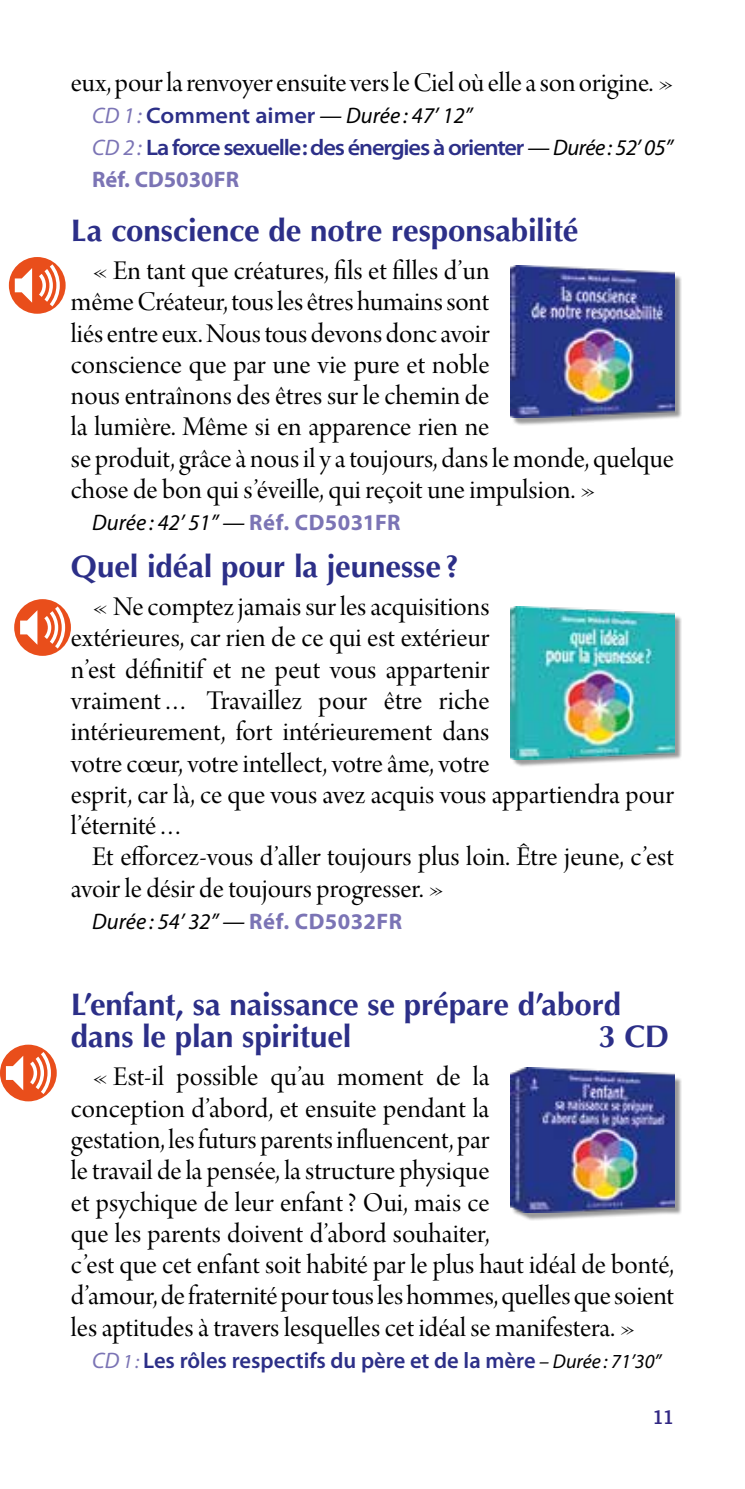
<style>
.page{position:relative;width:745px;height:1489px;background:#fff}
.page>*{position:absolute;margin:0;border:0;box-sizing:border-box;transform-origin:0 0}
.t1{font:700 31.25px/32.5px "Optima LT Std";letter-spacing:-.005em;color:#2c2f88}
.t2{font:28.75px/31.2px "Arno Pro Display";color:#000}
.t3{font:600 semi-expanded 22.5px/32px "Myriad Pro";letter-spacing:-.05em;color:#2c2f88}
.t4{font:600 22.5px "Myriad Pro";color:#2c2f88}
.t5{font:italic 22.5px "Myriad Pro";color:#000}
.t6{font:20px "Clearface Gothic LT Std";color:#312783}
.s1{font-weight:400;font-style:italic;font-stretch:normal;color:#7b74b5}
.s2{font-weight:400;font-style:italic;font-stretch:normal;color:#000}
.s3{font-weight:700;font-stretch:normal;color:#7b74b5}
.s4{font-weight:700;font-style:normal;color:#7b74b5}
.s5{font-weight:400;font-style:italic;color:#7b74b5}
.s6{font-weight:400;font-style:italic;font-size:20px;color:#7b74b5}
.s7{font-weight:400;font-style:italic;font-size:20px;color:#000}
</style>
<div class="page">
<div style="left:512px;top:267px;width:169px;height:159px;background:#000;opacity:.4"></div>
<img style="left:510px;top:265px;width:163px;height:153px">
<div style="left:512px;top:608px;width:169px;height:159px;background:#000;opacity:.4"></div>
<img style="left:510px;top:606px;width:163px;height:153px">
<div style="left:9px;top:257px;width:57px;height:57px;background:#e94e1b;border-radius:50%"></div>
<svg style="left:15px;top:268px;width:17px;height:35px"></svg>
<svg style="left:39px;top:264px;width:21px;height:42px"></svg>
<div style="left:14px;top:599px;width:57px;height:57px;background:#e94e1b;border-radius:50%"></div>
<svg style="left:20px;top:610px;width:17px;height:34px"></svg>
<svg style="left:44px;top:606px;width:21px;height:42px"></svg>
<div style="left:512px;top:1069px;width:169px;height:151px;background:#000;opacity:.4"></div>
<img style="left:510px;top:1067px;width:163px;height:145px">
<div style="left:0;top:1044px;width:57px;height:57px;background:#e94e1b;border-radius:50%"></div>
<svg style="left:6px;top:1055px;width:17px;height:35px"></svg>
<svg style="left:30px;top:1051px;width:21px;height:43px"></svg>
<p class="t2" style="left:71px;top:68px;width:604px">eux, pour la renvoyer ensuite vers le Ciel où elle a son origine. »</p>
<p class="t3" style="left:92px;top:99px;width:582px"><span class="s1">CD 1 :</span> Comment aimer <span class="s2">— Durée : 47’ 12”<br></span><span class="s1">CD 2 :</span> La force sexuelle: des énergies à orienter <span class="s2">— Durée: 52’ 05”<br></span><span class="s3">Réf. CD5030FR</span></p>
<p class="t1" style="left:71px;top:214px;width:508px">La conscience de notre responsabilité</p>
<p class="t2" style="left:71px;top:257px;width:604px;text-indent:21px">« En tant que créatures, fils et filles d’un<br>même Créateur, tous les êtres humains sont<br>liés entre eux. Nous tous devons donc avoir<br>conscience que par une vie pure et noble<br>nous entraînons des êtres sur le chemin de<br>la lumière. Même si en apparence rien ne<br>se produit, grâce à nous il y a toujours, dans le monde, quelque chose de bon qui s’éveille, qui reçoit une impulsion. »</p>
<p class="t5" style="left:92px;top:508px;width:310px">Durée : 42’ 51” — <span class="s4">Réf. CD5031FR</span></p>
<p class="t1" style="left:71px;top:550px;width:389px">Quel idéal pour la jeunesse?</p>
<p class="t2" style="left:71px;top:593px;width:604px;text-indent:21px">« Ne comptez jamais sur les acquisitions<br>extérieures, car rien de ce qui est extérieur<br>n’est définitif et ne peut vous appartenir<br>vraiment… Travaillez pour être riche<br>intérieurement, fort intérieurement dans<br>votre cœur, votre intellect, votre âme, votre<br>esprit, car là, ce que vous avez acquis vous appartiendra pour l’éternité…</p>
<p class="t2" style="left:71px;top:843px;width:604px;text-indent:21px">Et efforcez-vous d’aller toujours plus loin. Être jeune, c’est avoir le désir de toujours progresser. »</p>
<p class="t5" style="left:92px;top:907px;width:311px">Durée : 54’ 32” — <span class="s4">Réf. CD5032FR</span></p>
<p class="t1" style="left:71px;top:988px;width:551px">L’enfant, sa naissance se prépare d’abord dans le plan spirituel</p>
<p class="t1" style="left:598px;top:1020px;width:72px">3 CD</p>
<p class="t2" style="left:71px;top:1063px;width:604px;text-indent:21px">« Est-il possible qu’au moment de la<br>conception d’abord, et ensuite pendant la<br>gestation, les futurs parents influencent, par<br>le travail de la pensée, la structure physique<br>et psychique de leur enfant? Oui, mais ce<br>que les parents doivent d’abord souhaiter,<br>c’est que cet enfant soit habité par le plus haut idéal de bonté, d’amour, de fraternité pour tous les hommes, quelles que soient les aptitudes à travers lesquelles cet idéal se manifestera. »</p>
<p class="t4" style="left:92px;top:1345px;width:570px"><span class="s5">CD</span> <span class="s6">1 :</span> Les rôles respectifs du père et de la mère <span class="s7">– Durée : 71’30’’</span></p>
<p class="t6" style="left:652px;top:1403px;width:22px">11</p>
</div>
